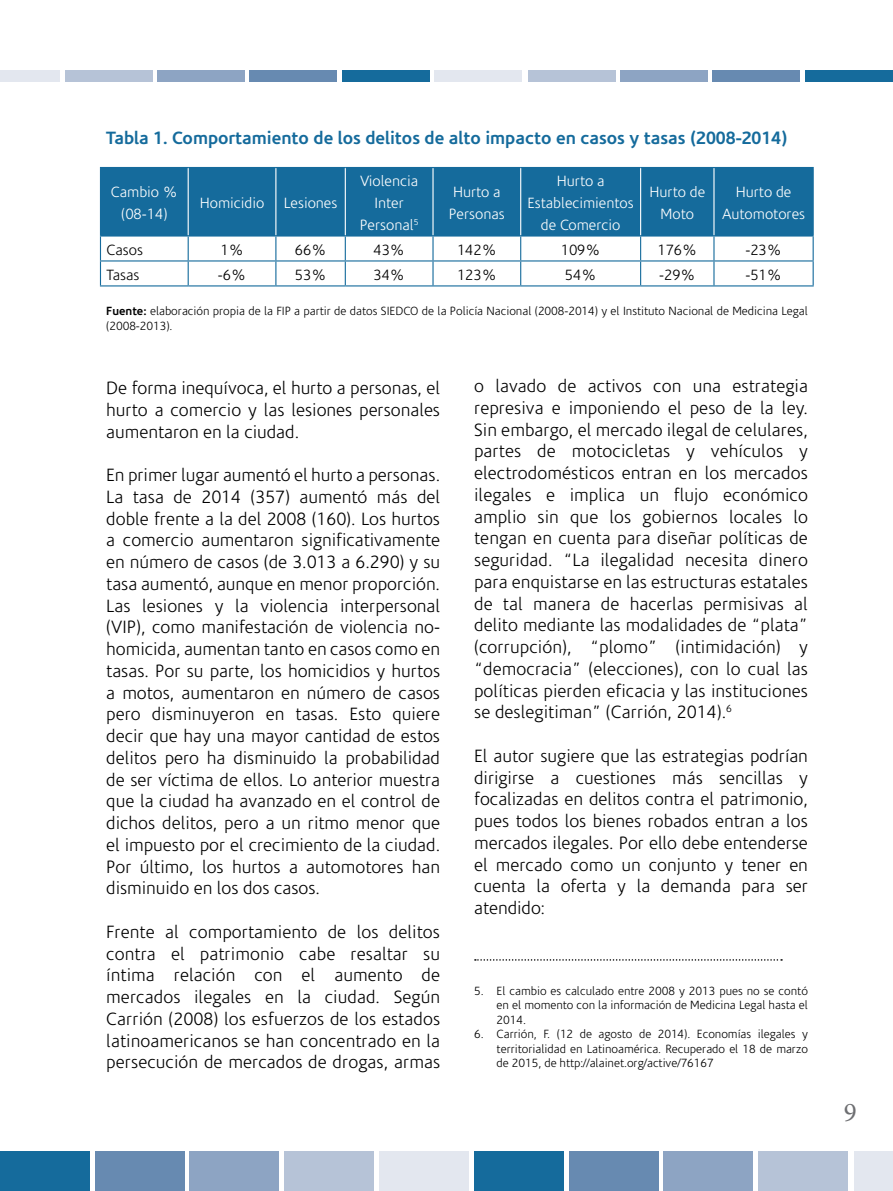
<style>
.page{position:relative;width:893px;height:1191px;background:#fff}
.page>*{position:absolute;margin:0;border:0;box-sizing:border-box;transform-origin:0 0}
.t1{font:27px "Minion Pro";color:#6d6e71}
.t2{font:300 18px/21.8px "Corisande";color:#000;text-align:justify}
.t3{font:700 18px "Corisande";color:#156b9c}
.t4{font:300 15px/21.8px "Corisande";color:#fff;text-align:center}
.t5{font:300 15px "Corisande";color:#000}
.t6{font:300 12px/14.4px "Corisande";color:#000;text-align:justify}
.s1{font-weight:700}
</style>
<div class="page">
<div style="left:805px;top:71px;width:88px;height:11px;background:#156b9c"></div>
<div style="left:342px;top:71px;width:88px;height:11px;background:#156b9c"></div>
<div style="left:712px;top:71px;width:88px;height:11px;background:#678ab1"></div>
<div style="left:249px;top:71px;width:88px;height:11px;background:#678ab1"></div>
<div style="left:620px;top:71px;width:88px;height:11px;background:#8da4c3"></div>
<div style="left:157px;top:71px;width:88px;height:11px;background:#8da4c3"></div>
<div style="left:528px;top:71px;width:88px;height:11px;background:#b6c3d7"></div>
<div style="left:65px;top:71px;width:88px;height:11px;background:#b6c3d7"></div>
<div style="left:434px;top:71px;width:88px;height:11px;background:#e3e7ef"></div>
<div style="left:0;top:71px;width:59px;height:11px;background:#e3e7ef"></div>
<div style="left:0;top:1151px;width:90px;height:40px;background:#156b9c"></div>
<div style="left:474px;top:1151px;width:90px;height:40px;background:#156b9c"></div>
<div style="left:95px;top:1151px;width:90px;height:40px;background:#678ab1"></div>
<div style="left:569px;top:1151px;width:90px;height:40px;background:#678ab1"></div>
<div style="left:189px;top:1151px;width:90px;height:40px;background:#8da4c3"></div>
<div style="left:663px;top:1151px;width:90px;height:40px;background:#8da4c3"></div>
<div style="left:284px;top:1151px;width:90px;height:40px;background:#b6c3d7"></div>
<div style="left:758px;top:1151px;width:90px;height:40px;background:#b6c3d7"></div>
<div style="left:379px;top:1151px;width:90px;height:40px;background:#e3e7ef"></div>
<div style="left:854px;top:1151px;width:39px;height:40px;background:#e3e7ef"></div>
<div style="left:101px;top:168px;width:712px;height:67px;background:#156b9c"></div>
<hr style="left:188px;top:168px;width:1px;height:67px;background:#fff">
<hr style="left:275px;top:168px;width:1px;height:67px;background:#fff">
<hr style="left:345px;top:168px;width:1px;height:67px;background:#fff">
<hr style="left:432px;top:168px;width:2px;height:67px;background:#fff">
<hr style="left:520px;top:168px;width:1px;height:67px;background:#fff">
<hr style="left:640px;top:168px;width:1px;height:67px;background:#fff">
<hr style="left:713px;top:168px;width:1px;height:67px;background:#fff">
<hr style="left:100px;top:167px;width:88px;height:1px;background:#156b9c">
<hr style="left:100px;top:168px;width:1px;height:67px;background:#156b9c">
<hr style="left:188px;top:167px;width:88px;height:1px;background:#156b9c">
<hr style="left:276px;top:167px;width:69px;height:1px;background:#156b9c">
<hr style="left:345px;top:167px;width:88px;height:1px;background:#156b9c">
<hr style="left:433px;top:167px;width:88px;height:1px;background:#156b9c">
<hr style="left:521px;top:167px;width:120px;height:1px;background:#156b9c">
<hr style="left:641px;top:167px;width:73px;height:1px;background:#156b9c">
<hr style="left:714px;top:167px;width:100px;height:1px;background:#156b9c">
<hr style="left:813px;top:168px;width:1px;height:67px;background:#156b9c">
<hr style="left:100px;top:235px;width:88px;height:1px;background:#156b9c">
<hr style="left:188px;top:235px;width:88px;height:1px;background:#156b9c">
<hr style="left:276px;top:235px;width:69px;height:1px;background:#156b9c">
<hr style="left:345px;top:235px;width:88px;height:1px;background:#156b9c">
<hr style="left:433px;top:235px;width:88px;height:1px;background:#156b9c">
<hr style="left:432px;top:236px;width:2px;height:24px;background:#156b9c">
<hr style="left:521px;top:235px;width:120px;height:1px;background:#156b9c">
<hr style="left:641px;top:235px;width:73px;height:1px;background:#156b9c">
<hr style="left:714px;top:235px;width:100px;height:1px;background:#156b9c">
<hr style="left:100px;top:260px;width:88px;height:1px;background:#156b9c">
<svg style="left:100px;top:236px;width:1px;height:49px"></svg>
<hr style="left:188px;top:260px;width:88px;height:1px;background:#156b9c">
<svg style="left:188px;top:236px;width:1px;height:49px"></svg>
<hr style="left:276px;top:260px;width:69px;height:1px;background:#156b9c">
<svg style="left:275px;top:236px;width:1px;height:49px"></svg>
<hr style="left:345px;top:260px;width:88px;height:1px;background:#156b9c">
<svg style="left:345px;top:236px;width:1px;height:49px"></svg>
<hr style="left:433px;top:260px;width:88px;height:1px;background:#156b9c">
<hr style="left:432px;top:261px;width:2px;height:24px;background:#156b9c">
<hr style="left:521px;top:260px;width:120px;height:1px;background:#156b9c">
<svg style="left:520px;top:236px;width:1px;height:49px"></svg>
<hr style="left:641px;top:260px;width:73px;height:1px;background:#156b9c">
<svg style="left:640px;top:236px;width:1px;height:49px"></svg>
<hr style="left:714px;top:260px;width:100px;height:1px;background:#156b9c">
<svg style="left:713px;top:236px;width:1px;height:49px"></svg>
<svg style="left:813px;top:236px;width:1px;height:49px"></svg>
<hr style="left:100px;top:285px;width:88px;height:1px;background:#156b9c">
<hr style="left:188px;top:285px;width:88px;height:1px;background:#156b9c">
<hr style="left:276px;top:285px;width:69px;height:1px;background:#156b9c">
<hr style="left:345px;top:285px;width:88px;height:1px;background:#156b9c">
<hr style="left:433px;top:285px;width:88px;height:1px;background:#156b9c">
<hr style="left:521px;top:285px;width:120px;height:1px;background:#156b9c">
<hr style="left:641px;top:285px;width:73px;height:1px;background:#156b9c">
<hr style="left:714px;top:285px;width:100px;height:1px;background:#156b9c">
<svg style="left:475px;top:959px;width:307px;height:1px"></svg>
<p class="t3" style="left:106px;top:128px;width:682px">Tabla 1. Comportamiento de los delitos de alto impacto en casos y tasas (2008-2014)</p>
<p class="t4" style="left:111px;top:182px;width:69px">Cambio % (08-14)</p>
<p class="t4" style="left:200px;top:193px;width:66px">Homicidio</p>
<p class="t4" style="left:284px;top:193px;width:55px">Lesiones</p>
<p class="t4" style="left:360px;top:171px;width:60px">Violencia<br>Inter<br>Personal<sup>5</sup></p>
<p class="t4" style="left:449px;top:182px;width:57px;text-align:left">Hurto a<br>Personas</p>
<p class="t4" style="left:528px;top:171px;width:108px">Hurto a<br>Establecimientos de Comercio</p>
<p class="t4" style="left:649px;top:182px;width:57px">Hurto de<br>Moto</p>
<p class="t4" style="left:722px;top:182px;width:85px">Hurto de<br>Automotores</p>
<p class="t5" style="left:106px;top:242px;width:38px">Casos</p>
<p class="t5" style="left:220px;top:242px;width:25px">1%</p>
<p class="t5" style="left:295px;top:242px;width:33px">66%</p>
<p class="t5" style="left:373px;top:242px;width:33px">43%</p>
<p class="t5" style="left:457px;top:242px;width:41px">142%</p>
<p class="t5" style="left:561px;top:242px;width:41px">109%</p>
<p class="t5" style="left:657px;top:242px;width:41px">176%</p>
<p class="t5" style="left:745px;top:242px;width:38px">-23%</p>
<p class="t5" style="left:107px;top:267px;width:35px">Tasas</p>
<p class="t5" style="left:218px;top:267px;width:30px">-6%</p>
<p class="t5" style="left:295px;top:267px;width:33px">53%</p>
<p class="t5" style="left:373px;top:267px;width:33px">34%</p>
<p class="t5" style="left:457px;top:267px;width:41px">123%</p>
<p class="t5" style="left:565px;top:267px;width:33px">54%</p>
<p class="t5" style="left:659px;top:267px;width:38px">-29%</p>
<p class="t5" style="left:745px;top:267px;width:38px">-51%</p>
<p class="t6" style="left:106px;top:304px;width:703px"><span class="s1">Fuente:</span> elaboración propia de la FIP a partir de datos SIEDCO de la Policía Nacional (2008-2014) y el Instituto Nacional de Medicina Legal (2008-2013).</p>
<p class="t2" style="left:106px;top:378px;width:335px">De forma inequívoca, el hurto a personas, el hurto a comercio y las lesiones personales aumentaron en la ciudad.</p>
<p class="t2" style="left:106px;top:465px;width:335px">En primer lugar aumentó el hurto a personas.<br>La tasa de 2014 (357) aumentó más del doble frente a la del 2008 (160). Los hurtos a comercio aumentaron significativamente en número de casos (de 3.013 a 6.290) y su tasa aumentó, aunque en menor proporción.<br>Las lesiones y la violencia interpersonal (VIP), como manifestación de violencia no&shy;homicida, aumentan tanto en casos como en tasas. Por su parte, los homicidios y hurtos a motos, aumentaron en número de casos pero disminuyeron en tasas. Esto quiere decir que hay una mayor cantidad de estos delitos pero ha disminuido la probabilidad de ser víctima de ellos. Lo anterior muestra que la ciudad ha avanzado en el control de dichos delitos, pero a un ritmo menor que el impuesto por el crecimiento de la ciudad.<br>Por último, los hurtos a automotores han disminuido en los dos casos.</p>
<p class="t2" style="left:106px;top:921px;width:335px">Frente al comportamiento de los delitos contra el patrimonio cabe resaltar su íntima relación con el aumento de mercados ilegales en la ciudad. Según Carrión (2008) los esfuerzos de los estados latinoamericanos se han concentrado en la persecución de mercados de drogas, armas</p>
<p class="t2" style="left:474px;top:375px;width:335px">o lavado de activos con una estrategia represiva e imponiendo el peso de la ley.<br>Sin embargo, el mercado ilegal de celulares, partes de motocicletas y vehículos y electrodomésticos entran en los mercados ilegales e implica un flujo económico amplio sin que los gobiernos locales lo tengan en cuenta para diseñar políticas de seguridad. “La ilegalidad necesita dinero para enquistarse en las estructuras estatales de tal manera de hacerlas permisivas al delito mediante las modalidades de “plata” (corrupción), “plomo” (intimidación) y “democracia” (elecciones), con lo cual las políticas pierden eficacia y las instituciones se deslegitiman” (Carrión, 2014).<sup>6</sup></p>
<p class="t2" style="left:474px;top:745px;width:335px">El autor sugiere que las estrategias podrían dirigirse a cuestiones más sencillas y focalizadas en delitos contra el patrimonio, pues todos los bienes robados entran a los mercados ilegales. Por ello debe entenderse el mercado como un conjunto y tener en cuenta la oferta y la demanda para ser atendido:</p>
<p class="t6" style="left:497px;top:984px;width:313px;text-indent:-22px">5. El cambio es calculado entre 2008 y 2013 pues no se contó en el momento con la información de Medicina Legal hasta el 2014.</p>
<p class="t6" style="left:497px;top:1027px;width:313px;text-indent:-22px">6. Carrión, F. (12 de agosto de 2014). Economías ilegales y territorialidad en Latinoamérica. Recuperado el 18 de marzo de 2015, de http://alainet.org/active/76167</p>
<h1 class="t1" style="left:844px;top:1094px;width:14px">9</h1>
</div>
